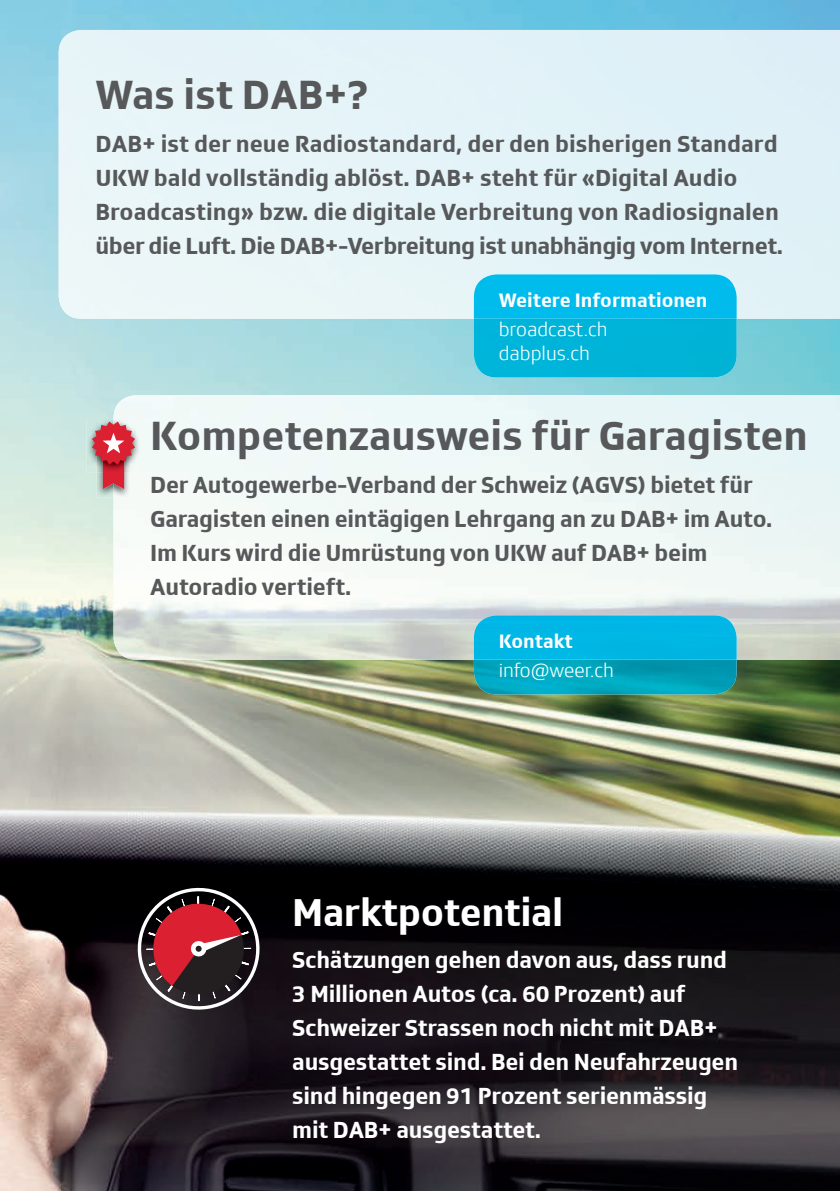
<style>
.page{position:relative;width:840px;height:1191px;background:#fff}
.page>*{position:absolute;margin:0;border:0;box-sizing:border-box;transform-origin:0 0}
.t1{font:700 42px "SRGSSR Type";color:#57585a}
.t2{font:700 40px "SRGSSR Type";letter-spacing:-.01em;color:#fff}
.t3{font:700 24px/34px "SRGSSR Type";letter-spacing:-.01em;color:#57585a}
.t4{font:700 24px/34px "SRGSSR Type";letter-spacing:-.01em;color:#fff}
.t5{font:300 20px/24px "SRGSSR Type";color:#fff}
.t6{font:700 20px "SRGSSR Type";color:#fff}
</style>
<div class="page">
<img style="left:0;top:0;width:839px;height:1191px">
<img style="left:113px;top:395px;width:726px;height:264px">
<img style="left:473px;top:615px;width:263px;height:79px">
<img style="left:96px;top:489px;width:34px;height:8px">
<img style="left:86px;top:419px;width:54px;height:54px">
<svg style="left:92px;top:421px;width:43px;height:68px;background:#cf7078"></svg>
<svg style="left:129px;top:879px;width:138px;height:138px;background:#522b30"></svg>
<div style="left:59px;top:30px;width:780px;height:289px;background:#e4f3f8"></div>
<img style="left:473px;top:274px;width:263px;height:103px">
<h1 class="t1" style="left:95px;top:70px;width:274px">Was ist DAB+?</h1>
<p class="t3" style="left:95px;top:126px;width:688px">DAB+ ist der neue Radiostandard, der den bisherigen Standard UKW bald vollständig ablöst. DAB+ steht für «Digital Audio Broadcasting» bzw. die digitale Verbreitung von Radiosignalen über die Luft. Die DAB+-Verbreitung ist unabhängig vom Internet.</p>
<p class="t6" style="left:498px;top:288px;width:210px">Weitere Informationen</p>
<p class="t5" style="left:498px;top:317px;width:110px">broadcast.ch dabplus.ch</p>
<h1 class="t1" style="left:150px;top:411px;width:658px">Kompetenzausweis für Garagisten</h1>
<p class="t3" style="left:150px;top:467px;width:623px">Der Autogewerbe-Verband der Schweiz (AGVS) bietet für Garagisten einen eintägigen Lehrgang an zu DAB+ im Auto.<br>Im Kurs wird die Umrüstung von UKW auf DAB+ beim Autoradio vertieft.</p>
<p class="t6" style="left:498px;top:629px;width:76px">Kontakt</p>
<p class="t5" style="left:498px;top:658px;width:117px">info@weer.ch</p>
<h2 class="t2" style="left:292px;top:888px;width:272px">Marktpotential</h2>
<p class="t4" style="left:292px;top:942px;width:447px">Schätzungen gehen davon aus, dass rund 3 Millionen Autos (ca. 60 Prozent) auf Schweizer Strassen noch nicht mit DAB+ ausgestattet sind. Bei den Neufahrzeugen sind hingegen 91 Prozent serienmässig mit DAB+ ausgestattet.</p>
</div>
